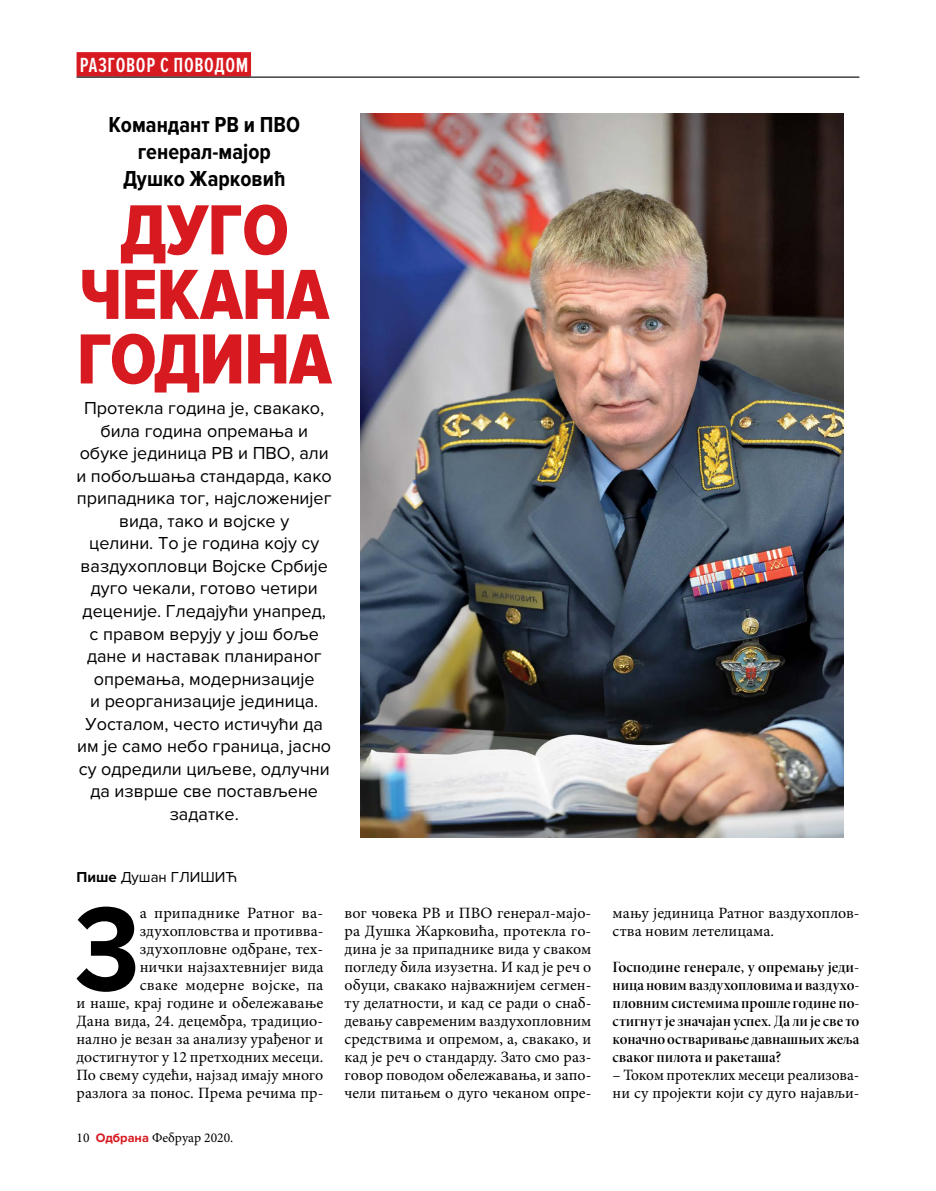
<style>
.page{position:relative;width:936px;height:1191px;background:#fff}
.page>*{position:absolute;margin:0;border:0;box-sizing:border-box;transform-origin:0 0}
.t1{font:700 123.75px "Proxima Nova Cond";color:#000}
.t2{font:73.5px/64.5px "Proxima Nova Cond Extrabld";letter-spacing:-.01em;color:#d71920;text-align:center}
.t3{font:700 22.5px/27px "Proxima Nova Cond";color:#000;text-align:center}
.t4{font:600 21.3px "Proxima Nova Ex Cn";letter-spacing:.03em;color:#fff}
.t5{font:18px/22.5px "Proxima Nova";color:#000;text-align:center}
.t6{font:15.75px/18px "Minion Pro";color:#000}
.t7{font:15.75px/18px "Minion Pro Semibold Disp";letter-spacing:-.005em;color:#000;text-align:justify}
.t8{font:15px "Proxima Nova";color:#000}
.t9{font:13.5px "Minion Pro";color:#000}
.s1{font-weight:700}
.s2{font-family:"Proxima Nova";font-weight:700;font-size:12.75px;color:#d71920}
</style>
<div class="page">
<div style="left:77px;top:52px;width:174px;height:25px;background:#d71920"></div>
<hr style="left:77px;top:77px;width:782px;height:1px;background:#000">
<img style="left:360px;top:114px;width:483px;height:724px">
<h3 class="t4" style="left:80px;top:53px;width:170px">РАЗГОВОР С ПОВОДОМ</h3>
<h3 class="t3" style="left:108px;top:111px;width:193px">Командант РВ и ПВО генерал-мајор<br>Душко Жарковић</h3>
<h2 class="t2" style="left:77px;top:200px;width:256px">ДУГО<br>ЧЕКАНА<br>ГОДИНА</h2>
<p class="t5" style="left:77px;top:397px;width:257px">Протекла година је, свакако, била година опремања и обуке јединица РВ и ПВО, али и побољшања стандарда, како припадника тог, најсложенијег вида, тако и војске у<br>целини. То је година коју су ваздухопловци Војске Србије дуго чекали, готово четири деценије. Гледајући унапред, с правом верују у још боље дане и наставак планираног опремања, модернизације<br>и реорганизације јединица.<br>Уосталом, често истичући да им је само небо граница, јасно су одредили циљеве, одлучни да изврше све постављене задатке.</p>
<p class="t8" style="left:77px;top:868px;width:162px"><span class="s1">Пише</span> Душан ГЛИШИЋ</p>
<h1 class="t1" style="left:74px;top:880px;width:67px">З</h1>
<p class="t6" style="left:77px;top:904px;width:248px;text-align:right">а припаднике Ратног ва&shy;здухопловства и противва&shy;здухопловне одбране, тех-<br>нички најзахтевнијег вида<br>сваке модерне војске, па<br>и наше, крај године и обележавање<br>Дана вида, 24. децембра, традицио&shy;нално је везан за анализу урађеног и достигнутог у 12 претходних месеци.<br>По свему судећи, најзад имају много разлога за понос. Према речима пр-</p>
<p class="t6" style="left:344px;top:904px;width:248px;text-align:justify">вог човека РВ и ПВО генерал-мајо&shy;ра Душка Жарковића, протекла го&shy;дина је за припаднике вида у сваком погледу била изузетна. И кад је реч о обуци, свакако најважнијем сегмен&shy;ту делатности, и кад се ради о снаб&shy;девању савременим ваздухопловним средствима и опремом, а, свакако, и кад је реч о стандарду. Зато смо раз&shy;говор поводом обележавања, и запо&shy;чели питањем о дуго чеканом опре-</p>
<p class="t6" style="left:612px;top:904px;width:248px">мању јединица Ратног ваздухоплов&shy;ства новим летелицама.</p>
<p class="t7" style="left:612px;top:958px;width:248px">Господине генерале, у опремању једи&shy;ница новим ваздухопловима и ваздухо&shy;пловним системима прошле године по&shy;стигнут је значајан успех. Да ли је све то коначно остваривање давнашњих жеља сваког пилота и ракеташа?</p>
<p class="t6" style="left:612px;top:1066px;width:248px">– Током протеклих месеци реализова&shy;ни су пројекти који су дуго најављи-</p>
<p class="t9" style="left:77px;top:1129px;width:158px">10 <span class="s2">Одбрана</span> Фебруар 2020.</p>
</div>
